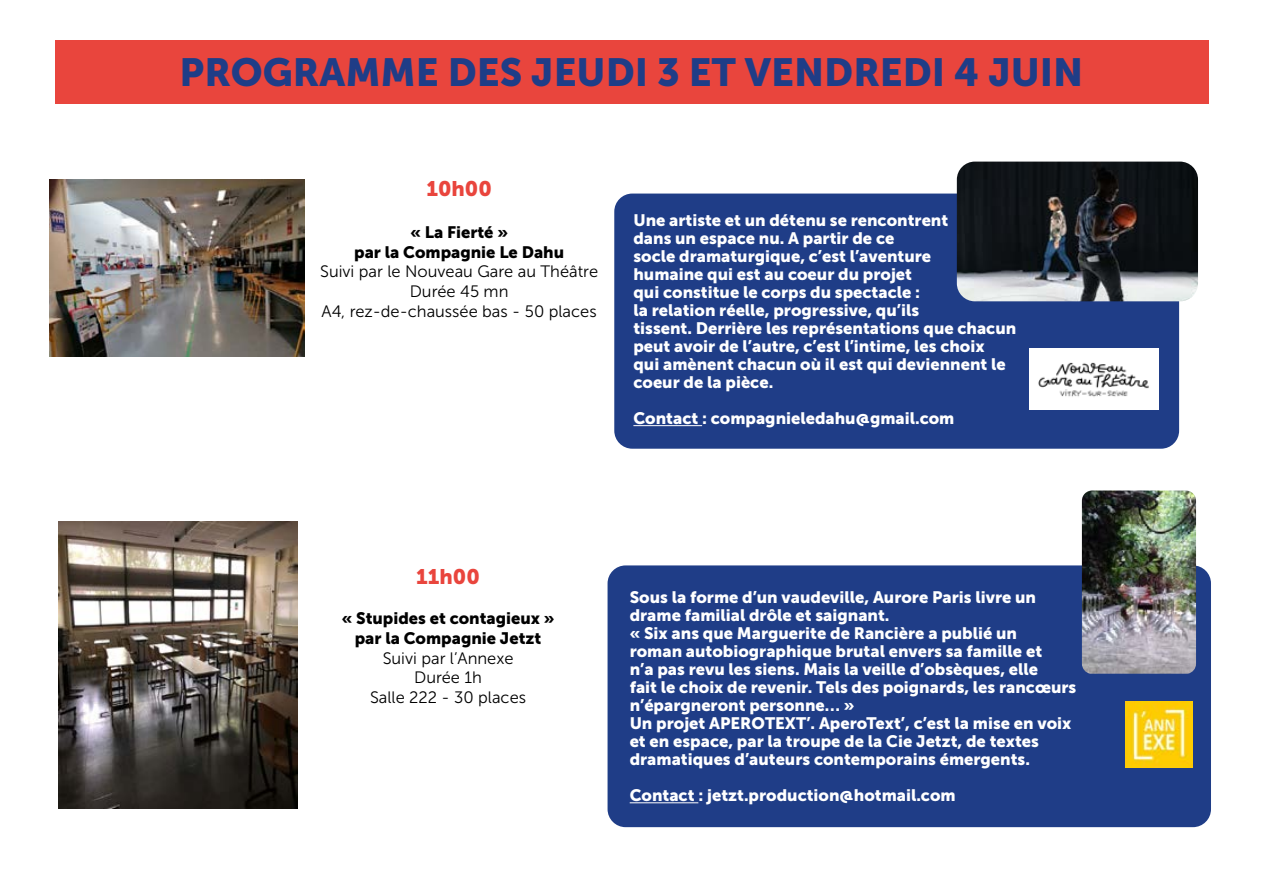
<style>
.page{position:relative;width:1263px;height:893px;background:#fff}
.page>*{position:absolute;margin:0;border:0;box-sizing:border-box;transform-origin:0 0}
.t1{font:39px "Museo Sans 900";color:#1f3d87}
.t2{font:21px "Museo Sans 900";color:#e9453d}
.t3{font:16.5px/18px "Museo Sans 900";color:#fff}
.t4{font:16.5px/19.8px "Museo Sans 300";color:#000;text-align:center}
.t5{font:16.5px/19.8px "Museo Sans 900";color:#000;text-align:center}
</style>
<div class="page">
<div style="left:55px;top:40px;width:1154px;height:64px;background:#e9453d"></div>
<div style="left:614px;top:194px;width:565px;height:255px;background:#1f3d87;border-radius:18px"></div>
<img style="left:957px;top:162px;width:241px;height:139px">
<hr style="left:633px;top:425px;width:69px;height:1px;background:#fff">
<img style="left:50px;top:180px;width:254px;height:176px">
<img style="left:1029px;top:349px;width:129px;height:61px">
<div style="left:607px;top:565px;width:604px;height:262px;background:#1f3d87;border-radius:18px"></div>
<hr style="left:630px;top:802px;width:68px;height:1px;background:#fff">
<img style="left:1082px;top:490px;width:114px;height:184px">
<img style="left:1126px;top:701px;width:66px;height:67px">
<img style="left:59px;top:521px;width:239px;height:287px">
<h1 class="t1" style="left:180px;top:51px;width:905px">PROGRAMME DES JEUDI 3 ET VENDREDI 4 JUIN</h1>
<p class="t2" style="left:426px;top:177px;width:67px">10h00</p>
<p class="t5" style="left:354px;top:222px;width:211px">« La Fierté »<br>par la Compagnie Le Dahu</p>
<p class="t4" style="left:320px;top:262px;width:279px">Suivi par le Nouveau Gare au Théâtre<br>Durée 45 mn<br>A4, rez-de-chaussée bas - 50 places</p>
<p class="t3" style="left:633px;top:211px;width:384px">Une artiste et un détenu se rencontrent<br>dans un espace nu. A partir de ce<br>socle dramaturgique, c’est l’aventure<br>humaine qui est au coeur du projet<br>qui constitue le corps du spectacle :<br>la relation réelle, progressive, qu’ils<br>tissent. Derrière les représentations que chacun peut avoir de l’autre, c’est l’intime, les choix<br>qui amènent chacun où il est qui deviennent le coeur de la pièce.</p>
<p class="t3" style="left:633px;top:409px;width:322px">Contact : compagnieledahu@gmail.com</p>
<p class="t2" style="left:416px;top:565px;width:65px">11h00</p>
<p class="t5" style="left:342px;top:608px;width:214px">« Stupides et contagieux » par la Compagnie Jetzt</p>
<p class="t4" style="left:370px;top:648px;width:158px">Suivi par l’Annexe<br>Durée 1h<br>Salle 222 - 30 places</p>
<p class="t3" style="left:630px;top:588px;width:448px">Sous la forme d’un vaudeville, Aurore Paris livre un drame familial drôle et saignant.<br>« Six ans que Marguerite de Rancière a publié un<br>roman autobiographique brutal envers sa famille et<br>n’a pas revu les siens. Mais la veille d’obsèques, elle<br>fait le choix de revenir. Tels des poignards, les rancœurs n’épargneront personne… »<br>Un projet APEROTEXT’. AperoText’, c’est la mise en voix et en espace, par la troupe de la Cie Jetzt, de textes dramatiques d’auteurs contemporains émergents.</p>
<p class="t3" style="left:630px;top:786px;width:327px">Contact : jetzt.production@hotmail.com</p>
</div>
